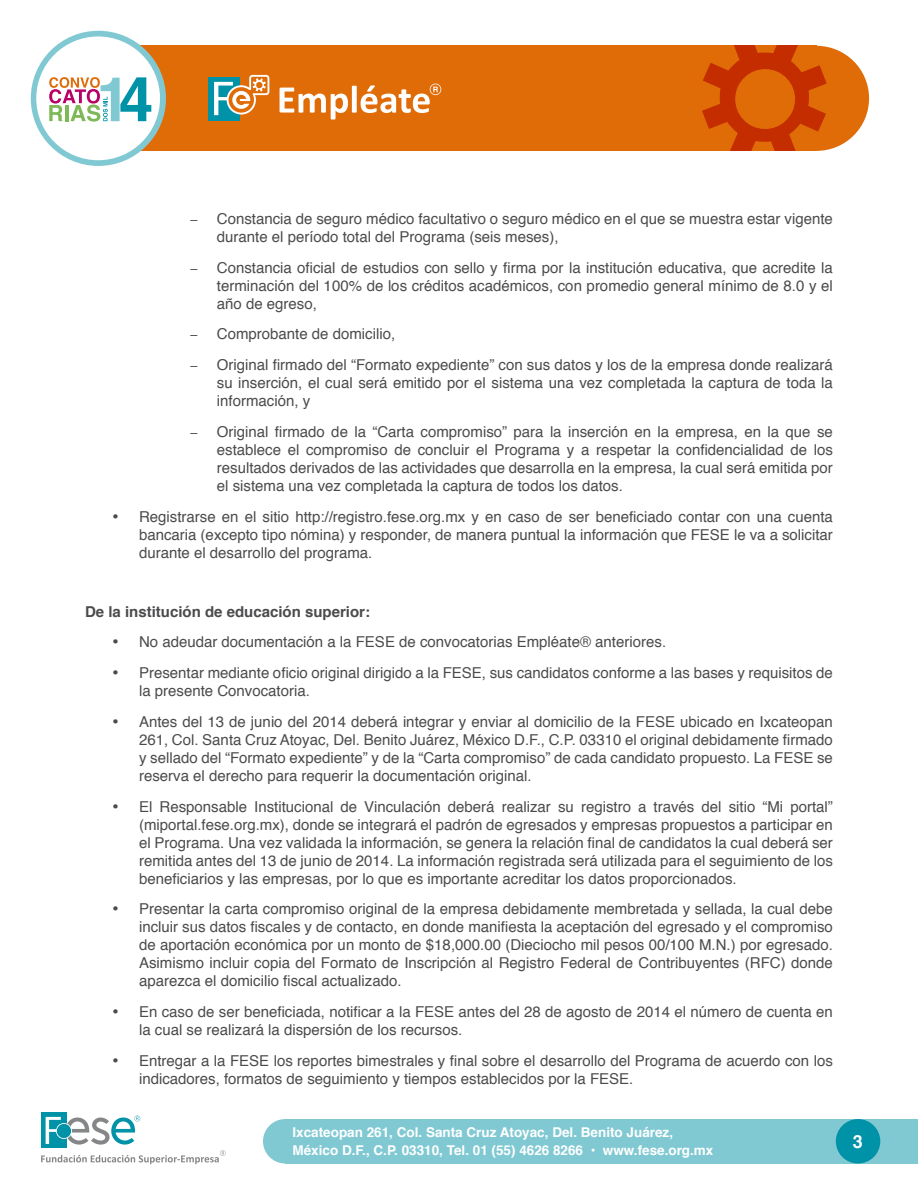
<style>
.page{position:relative;width:918px;height:1188px;background:#fff}
.page>*{position:absolute;margin:0;border:0;box-sizing:border-box;transform-origin:0 0}
.t1{font:700 18px "Helvetica";color:#fff}
.t2{font:15px/18px "Helvetica";color:#4b4b4d}
.t3{font:700 15px "Helvetica";color:#4b4b4d}
.t4{font:700 13.5px/18px "Helvetica";color:#fff}
</style>
<div class="page">
<div style="left:764px;top:46px;width:105px;height:105px;background:#e06c08;border-radius:50%"></div>
<div style="left:130px;top:46px;width:687px;height:105px;background:#e06c08"></div>
<div style="left:41px;top:1113px;width:26px;height:35px;background:#0092a7"></div>
<svg style="left:41px;top:1116px;width:185px;height:48px"></svg>
<div style="left:31px;top:31px;width:135px;height:135px;background:#80c9d3;border-radius:50%"></div>
<div style="left:36px;top:36px;width:124px;height:124px;background:#fff;border-radius:50%"></div>
<svg style="left:49px;top:77px;width:102px;height:45px"></svg>
<div style="left:263px;top:1119px;width:44px;height:45px;background:#80c9d3;border-radius:50%"></div>
<div style="left:285px;top:1119px;width:633px;height:45px;background:#80c9d3"></div>
<div style="left:836px;top:1119px;width:44px;height:45px;background:#0092a7;border-radius:50%"></div>
<svg style="left:249px;top:75px;width:20px;height:20px"></svg>
<div style="left:209px;top:77px;width:31px;height:44px;background:#0092a7"></div>
<svg style="left:214px;top:77px;width:54px;height:38px"></svg>
<svg style="left:280px;top:84px;width:161px;height:36px"></svg>
<svg style="left:702px;top:46px;width:125px;height:105px"></svg>
<p class="t2" style="left:217px;top:210px;width:618px">Constancia de seguro médico facultativo o seguro médico en el que se muestra estar vigente durante el período total del Programa (seis meses),</p>
<p class="t2" style="left:217px;top:259px;width:618px;text-align:justify">Constancia oficial de estudios con sello y firma por la institución educativa, que acredite la terminación del 100% de los créditos académicos, con promedio general mínimo de 8.0 y el año de egreso,</p>
<p class="t2" style="left:217px;top:319px;width:618px;line-height:30.8px">Comprobante de domicilio,<br>Original firmado del “Formato expediente” con sus datos y los de la empresa donde realizará</p>
<p class="t2" style="left:217px;top:374px;width:618px">su inserción, el cual será emitido por el sistema una vez completada la captura de toda la información, y</p>
<p class="t2" style="left:217px;top:423px;width:618px;text-align:justify">Original firmado de la “Carta compromiso” para la inserción en la empresa, en la que se establece el compromiso de concluir el Programa y a respetar la confidencialidad de los resultados derivados de las actividades que desarrolla en la empresa, la cual será emitida por el sistema una vez completada la captura de todos los datos.</p>
<p class="t2" style="left:139px;top:508px;width:695px;text-align:justify;text-indent:-27px">• Registrarse en el sitio http://registro.fese.org.mx y en caso de ser beneficiado contar con una cuenta bancaria (excepto tipo nómina) y responder, de manera puntual la información que FESE le va a solicitar durante el desarrollo del programa.</p>
<p class="t3" style="left:85px;top:599px;width:287px">De la institución de educación superior:</p>
<p class="t2" style="left:112px;top:633px;width:556px">• No adeudar documentación a la FESE de convocatorias Empléate® anteriores.</p>
<p class="t2" style="left:139px;top:664px;width:695px;text-indent:-27px">• Presentar mediante oficio original dirigido a la FESE, sus candidatos conforme a las bases y requisitos de la presente Convocatoria.</p>
<p class="t2" style="left:139px;top:713px;width:695px;text-align:justify;text-indent:-27px">• Antes del 13 de junio del 2014 deberá integrar y enviar al domicilio de la FESE ubicado en Ixcateopan 261, Col. Santa Cruz Atoyac, Del. Benito Juárez, México D.F., C.P. 03310 el original debidamente firmado y sellado del “Formato expediente” y de la “Carta compromiso” de cada candidato propuesto. La FESE se reserva el derecho para requerir la documentación original.</p>
<p class="t2" style="left:139px;top:798px;width:695px;text-align:justify;text-indent:-27px">• El Responsable Institucional de Vinculación deberá realizar su registro a través del sitio “Mi portal” (miportal.fese.org.mx), donde se integrará el padrón de egresados y empresas propuestos a participar en el Programa. Una vez validada la información, se genera la relación final de candidatos la cual deberá ser remitida antes del 13 de junio de 2014. La información registrada será utilizada para el seguimiento de los beneficiarios y las empresas, por lo que es importante acreditar los datos proporcionados.</p>
<p class="t2" style="left:139px;top:900px;width:695px;text-align:justify;text-indent:-27px">• Presentar la carta compromiso original de la empresa debidamente membretada y sellada, la cual debe incluir sus datos fiscales y de contacto, en donde manifiesta la aceptación del egresado y el compromiso de aportación económica por un monto de $18,000.00 (Dieciocho mil pesos 00/100 M.N.) por egresado.<br>Asimismo incluir copia del Formato de Inscripción al Registro Federal de Contribuyentes (RFC) donde aparezca el domicilio fiscal actualizado.</p>
<p class="t2" style="left:139px;top:1003px;width:695px;text-indent:-27px">• En caso de ser beneficiada, notificar a la FESE antes del 28 de agosto de 2014 el número de cuenta en la cual se realizará la dispersión de los recursos.</p>
<p class="t2" style="left:139px;top:1052px;width:695px;text-indent:-27px">• Entregar a la FESE los reportes bimestrales y final sobre el desarrollo del Programa de acuerdo con los indicadores, formatos de seguimiento y tiempos establecidos por la FESE.</p>
<p class="t4" style="left:292px;top:1124px;width:422px">Ixcateopan 261, Col. Santa Cruz Atoyac, Del. Benito Juárez,<br>México D.F., C.P. 03310, Tel. 01 (55) 4626 8266 • www.fese.org.mx</p>
<p class="t1" style="left:853px;top:1127px;width:12px">3</p>
</div>
